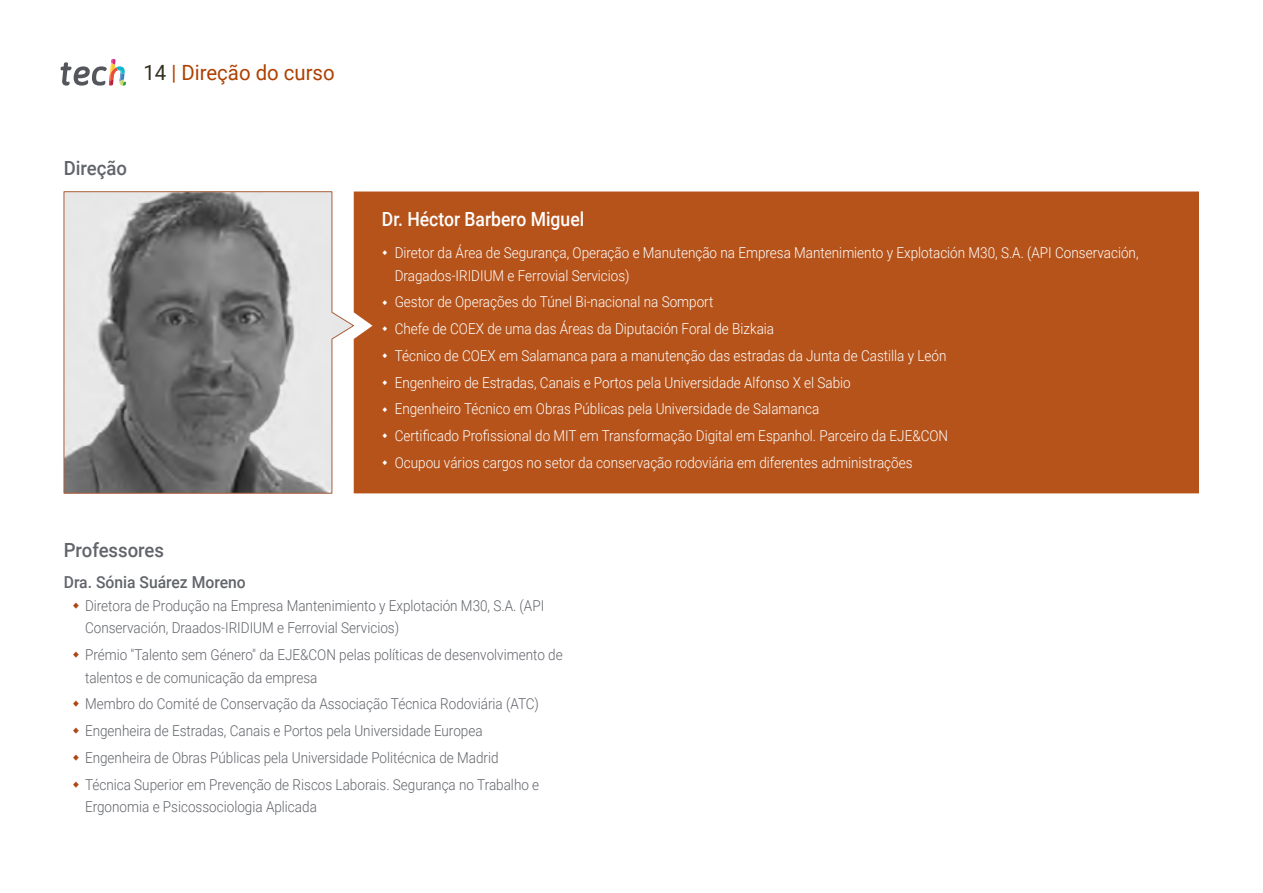
<style>
.page{position:relative;width:1263px;height:893px;background:#fff}
.page>*{position:absolute;margin:0;border:0;box-sizing:border-box;transform-origin:0 0}
.t1{font:21px "Roboto";color:#ae4000}
.t2{font:500 19.5px "Roboto";color:#fff;scale:.9 1}
.t3{font:500 19.5px "Roboto";color:#61646a;scale:.95 1}
.t4{font:500 16.5px "Roboto";color:#61646a;scale:.95 1}
.t5{font:300 15px/26.7px "Roboto";color:#fff;scale:.9 1}
.t6{font:300 15px/26.7px "Roboto";color:#61646a;scale:.9 1}
.s1{color:#312e20}
</style>
<div class="page">
<svg style="left:61px;top:59px;width:65px;height:27px"></svg>
<div style="left:354px;top:191px;width:845px;height:302px;background:#b6531a"></div>
<svg style="left:64px;top:191px;width:290px;height:303px;background:#9f9e9e"></svg>
<svg style="left:383px;top:250px;width:4px;height:5px"></svg>
<svg style="left:383px;top:300px;width:4px;height:5px"></svg>
<svg style="left:383px;top:326px;width:4px;height:5px"></svg>
<svg style="left:383px;top:353px;width:4px;height:5px"></svg>
<svg style="left:383px;top:380px;width:4px;height:5px"></svg>
<svg style="left:383px;top:407px;width:4px;height:5px"></svg>
<svg style="left:383px;top:433px;width:4px;height:5px"></svg>
<svg style="left:383px;top:460px;width:4px;height:5px"></svg>
<h1 class="t1" style="left:144px;top:57px;width:193px"><span class="s1">14</span> | Direção do curso</h1>
<h2 class="t3" style="left:64px;top:154px;width:68px">Direção</h2>
<h2 class="t2" style="left:382px;top:206px;width:226px">Dr. Héctor Barbero Miguel</h2>
<p class="t5" style="left:395px;top:241px;width:828px;line-height:22.5px">Diretor da Área de Segurança, Operação e Manutenção na Empresa Mantenimiento y Explotación M30, S.A. (API Conservación,<br>Dragados-IRIDIUM e Ferrovial Servicios)</p>
<p class="t5" style="left:395px;top:288px;width:616px">Gestor de Operações do Túnel Bi-nacional na Somport<br>Chefe de COEX de uma das Áreas da Diputación Foral de Bizkaia<br>Técnico de COEX em Salamanca para a manutenção das estradas da Junta de Castilla y León Engenheiro de Estradas, Canais e Portos pela Universidade Alfonso X el Sabio<br>Engenheiro Técnico em Obras Públicas pela Universidade de Salamanca<br>Certificado Profissional do MIT em Transformação Digital em Espanhol. Parceiro da EJE&amp;CON Ocupou vários cargos no setor da conservação rodoviária em diferentes administrações</p>
<h2 class="t3" style="left:64px;top:537px;width:107px">Professores</h2>
<p class="t4" style="left:64px;top:571px;width:193px">Dra. Sónia Suárez Moreno</p>
<p class="t6" style="left:85px;top:594px;width:512px;line-height:22.5px">Diretora de Produção na Empresa Mantenimiento y Explotación M30, S.A. (API<br>Conservación, Draados-IRIDIUM e Ferrovial Servicios)</p>
<p class="t6" style="left:85px;top:643px;width:532px;line-height:22.5px">Prémio "Talento sem Género" da EJE&amp;CON pelas políticas de desenvolvimento de talentos e de comunicação da empresa</p>
<p class="t6" style="left:85px;top:690px;width:506px">Membro do Comité de Conservação da Associação Técnica Rodoviária (ATC)<br>Engenheira de Estradas, Canais e Portos pela Universidade Europea Engenheira de Obras Públicas pela Universidade Politécnica de Madrid Técnica Superior em Prevenção de Riscos Laborais. Segurança no Trabalho e</p>
<p class="t6" style="left:85px;top:793px;width:259px">Ergonomia e Psicossociologia Aplicada</p>
</div>
